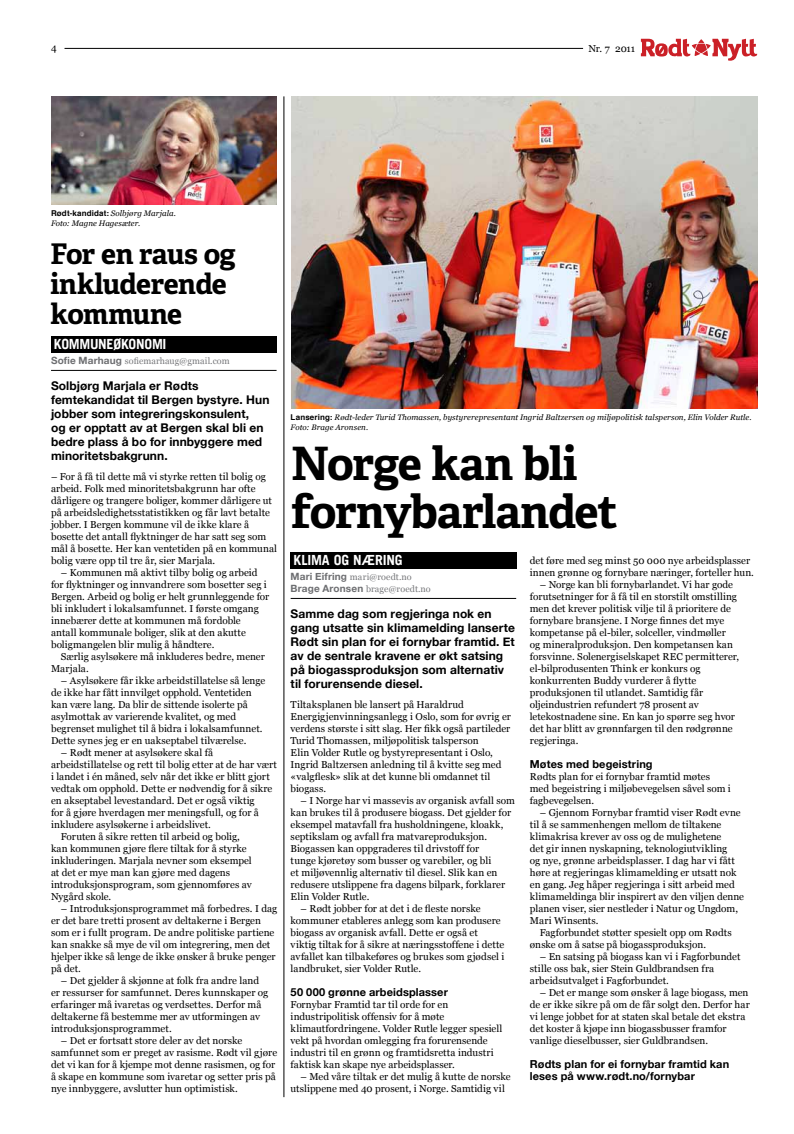
<style>
.page{position:relative;width:794px;height:1134px;background:#fff}
.page>*{position:absolute;margin:0;border:0;box-sizing:border-box;transform-origin:0 0}
.t1{font:700 46px/48px "Adelle Basic";letter-spacing:-.03em;color:#000}
.t2{font:700 28.5px/30px "Adelle Basic";letter-spacing:-.025em;color:#000}
.t3{font:700 14px "Trade Gothic LT";letter-spacing:-.02em;color:#fff}
.t4{font:700 12px/14px "Helvetica Neue";letter-spacing:.005em;color:#000}
.t5{font:700 11px/12px "Helvetica Neue";letter-spacing:.01em;color:#000}
.t6{font:10px/12px "Georgia";letter-spacing:.005em;color:#000}
.t7{font:9px/12px "Georgia";letter-spacing:.01em;color:#77787b}
.t8{font:italic 8px/10px "Georgia";letter-spacing:.01em;color:#000}
.s1{font-family:"Helvetica";font-weight:700;font-style:normal}
.s2{font-family:"Helvetica Neue";font-weight:700;font-size:10px;color:#6d6e71}
</style>
<div class="page">
<hr style="left:65px;top:48px;width:518px;height:1px;background:#000">
<svg style="left:641px;top:39px;width:116px;height:22px"></svg>
<img style="left:291px;top:96px;width:466px;height:312px">
<div style="left:291px;top:552px;width:225px;height:16px;background:#000"></div>
<hr style="left:291px;top:598px;width:225px;height:1px;background:#000">
<hr style="left:284px;top:96px;width:1px;height:1001px;background:#000">
<img style="left:51px;top:96px;width:226px;height:108px">
<div style="left:51px;top:336px;width:226px;height:16px;background:#000"></div>
<hr style="left:51px;top:370px;width:225px;height:1px;background:#000">
<p class="t6" style="left:51px;top:42px;width:7px">4</p>
<p class="t6" style="left:588px;top:42px;width:48px">Nr. 7 2011</p>
<p class="t8" style="left:51px;top:208px;width:126px"><span class="s1">Rødt-kandidat:</span> Solbjørg Marjala.<br>Foto: Magne Hagesæter.</p>
<h2 class="t2" style="left:50px;top:239px;width:187px">For en raus og inkluderende kommune</h2>
<h3 class="t3" style="left:54px;top:336px;width:114px">KOMMUNEØKONOMI</h3>
<p class="t7" style="left:51px;top:355px;width:180px"><span class="s2">Sofie Marhaug</span> sofiemarhaug@gmail.com</p>
<p class="t4" style="left:51px;top:379px;width:220px">Solbjørg Marjala er Rødts femtekandidat til Bergen bystyre. Hun jobber som integreringskonsulent,<br>og er opptatt av at Bergen skal bli en bedre plass å bo for innbyggere med minoritetsbakgrunn.</p>
<p class="t6" style="left:51px;top:471px;width:228px">– For å få til dette må vi styrke retten til bolig og arbeid. Folk med minoritetsbakgrunn har ofte dårligere og trangere boliger, kommer dårligere ut på arbeidsledighetsstatistikken og får lavt betalte jobber. I Bergen kommune vil de ikke klare å bosette det antall flyktninger de har satt seg som mål å bosette. Her kan ventetiden på en kommunal bolig være opp til tre år, sier Marjala.</p>
<p class="t6" style="left:51px;top:567px;width:220px;text-indent:10px">– Kommunen må aktivt tilby bolig og arbeid for flyktninger og innvandrere som bosetter seg i Bergen. Arbeid og bolig er helt grunnleggende for bli inkludert i lokalsamfunnet. I første omgang innebærer dette at kommunen må fordoble<br>antall kommunale boliger, slik at den akutte boligmangelen blir mulig å håndtere.</p>
<p class="t6" style="left:51px;top:651px;width:215px;text-indent:10px">Særlig asylsøkere må inkluderes bedre, mener<br>Marjala.</p>
<p class="t6" style="left:51px;top:675px;width:216px;text-indent:10px">– Asylsøkere får ikke arbeidstillatelse så lenge de ikke har fått innvilget opphold. Ventetiden kan være lang. Da blir de sittende isolerte på asylmottak av varierende kvalitet, og med begrenset mulighet til å bidra i lokalsamfunnet.<br>Dette synes jeg er en uakseptabel tilværelse.</p>
<p class="t6" style="left:61px;top:747px;width:154px">– Rødt mener at asylsøkere skal få</p>
<p class="t6" style="left:51px;top:759px;width:227px">arbeidstillatelse og rett til bolig etter at de har vært</p>
<p class="t6" style="left:51px;top:771px;width:220px">i landet i én måned, selv når det ikke er blitt gjort</p>
<p class="t6" style="left:51px;top:783px;width:223px">vedtak om opphold. Dette er nødvendig for å sikre</p>
<p class="t6" style="left:51px;top:795px;width:205px">en akseptabel levestandard. Det er også viktig</p>
<p class="t6" style="left:51px;top:807px;width:209px">for å gjøre hverdagen mer meningsfull, og for å</p>
<p class="t6" style="left:51px;top:819px;width:161px">inkludere asylsøkerne i arbeidslivet.</p>
<p class="t6" style="left:61px;top:831px;width:180px">Foruten å sikre retten til arbeid og bolig,</p>
<p class="t6" style="left:51px;top:843px;width:197px">kan kommunen gjøre flere tiltak for å styrke</p>
<p class="t6" style="left:51px;top:855px;width:202px">inkluderingen. Marjala nevner som eksempel</p>
<p class="t6" style="left:51px;top:867px;width:181px">at det er mye man kan gjøre med dagens</p>
<p class="t6" style="left:51px;top:879px;width:202px">introduksjonsprogram, som gjennomføres av</p>
<p class="t6" style="left:51px;top:891px;width:62px">Nygård skole.</p>
<p class="t6" style="left:51px;top:903px;width:228px;text-indent:10px">– Introduksjonsprogrammet må forbedres. I dag er det bare tretti prosent av deltakerne i Bergen som er i fullt program. De andre politiske partiene kan snakke så mye de vil om integrering, men det hjelper ikke så lenge de ikke ønsker å bruke penger på det.</p>
<p class="t6" style="left:51px;top:975px;width:219px;text-indent:10px">– Det gjelder å skjønne at folk fra andre land er ressurser for samfunnet. Deres kunnskaper og erfaringer må ivaretas og verdsettes. Derfor må deltakerne få bestemme mer av utformingen av introduksjonsprogrammet.</p>
<p class="t6" style="left:51px;top:1035px;width:228px;text-indent:10px">– Det er fortsatt store deler av det norske samfunnet som er preget av rasisme. Rødt vil gjøre det vi kan for å kjempe mot denne rasismen, og for å skape en kommune som ivaretar og setter pris på nye innbyggere, avslutter hun optimistisk.</p>
<p class="t8" style="left:291px;top:412px;width:462px"><span class="s1">Lansering:</span> Rødt-leder Turid Thomassen, bystyrerepresentant Ingrid Baltzersen og miljøpolitisk talsperson, Elin Volder Rutle.<br>Foto: Brage Aronsen.</p>
<h1 class="t1" style="left:291px;top:440px;width:328px">Norge kan bli fornybarlandet</h1>
<h3 class="t3" style="left:293px;top:552px;width:109px">KLIMA OG NÆRING</h3>
<p class="t7" style="left:291px;top:571px;width:142px"><span class="s2">Mari Eifring</span> mari@roedt.no<br><span class="s2">Brage Aronsen</span> brage@roedt.no</p>
<p class="t4" style="left:291px;top:607px;width:226px">Samme dag som regjeringa nok en gang utsatte sin klimamelding lanserte Rødt sin plan for ei fornybar framtid. Et av de sentrale kravene er økt satsing på biogassproduksjon som alternativ til forurensende diesel.</p>
<p class="t6" style="left:291px;top:699px;width:222px">Tiltaksplanen ble lansert på Haraldrud Energigjenvinningsanlegg i Oslo, som for øvrig er verdens største i sitt slag. Her fikk også partileder Turid Thomassen, miljøpolitisk talsperson<br>Elin Volder Rutle og bystyrepresentant i Oslo, Ingrid Baltzersen anledning til å kvitte seg med «valgflesk» slik at det kunne bli omdannet til biogass.</p>
<p class="t6" style="left:291px;top:795px;width:226px;text-indent:10px">– I Norge har vi massevis av organisk avfall som kan brukes til å produsere biogass. Det gjelder for eksempel matavfall fra husholdningene, kloakk, septikslam og avfall fra matvareproduksjon.<br>Biogassen kan oppgraderes til drivstoff for<br>tunge kjøretøy som busser og varebiler, og bli<br>et miljøvennlig alternativ til diesel. Slik kan en redusere utslippene fra dagens bilpark, forklarer Elin Volder Rutle.</p>
<p class="t6" style="left:291px;top:903px;width:215px;text-indent:10px">– Rødt jobber for at det i de fleste norske kommuner etableres anlegg som kan produsere biogass av organisk avfall. Dette er også et viktig tiltak for å sikre at næringsstoffene i dette avfallet kan tilbakeføres og brukes som gjødsel i landbruket, sier Volder Rutle.</p>
<p class="t5" style="left:291px;top:986px;width:159px">50 000 grønne arbeidsplasser</p>
<p class="t6" style="left:291px;top:999px;width:213px">Fornybar Framtid tar til orde for en industripolitisk offensiv for å møte klimautfordringene. Volder Rutle legger spesiell vekt på hvordan omlegging fra forurensende industri til en grønn og framtidsretta industri faktisk kan skape nye arbeidsplasser.</p>
<p class="t6" style="left:291px;top:1071px;width:221px;text-indent:10px">– Med våre tiltak er det mulig å kutte de norske utslippene med 40 prosent, i Norge. Samtidig vil</p>
<p class="t6" style="left:530px;top:555px;width:225px">det føre med seg minst 50 000 nye arbeidsplasser innen grønne og fornybare næringer, forteller hun.</p>
<p class="t6" style="left:530px;top:579px;width:211px;text-indent:10px">– Norge kan bli fornybarlandet. Vi har gode forutsetninger for å få til en storstilt omstilling men det krever politisk vilje til å prioritere de fornybare bransjene. I Norge finnes det mye kompetanse på el-biler, solceller, vindmøller<br>og mineralproduksjon. Den kompetansen kan forsvinne. Solenergiselskapet REC permitterer, el-bilprodusenten Think er konkurs og konkurrenten Buddy vurderer å flytte produksjonen til utlandet. Samtidig får oljeindustrien refundert 78 prosent av letekostnadene sine. En kan jo spørre seg hvor det har blitt av grønnfargen til den rødgrønne regjeringa.</p>
<p class="t5" style="left:530px;top:758px;width:124px">Møtes med begeistring</p>
<p class="t6" style="left:530px;top:771px;width:202px">Rødts plan for ei fornybar framtid møtes med begeistring i miljøbevegelsen såvel som i fagbevegelsen.</p>
<p class="t6" style="left:530px;top:807px;width:216px;text-indent:10px">– Gjennom Fornybar framtid viser Rødt evne til å se sammenhengen mellom de tiltakene klimakrisa krever av oss og de mulighetene<br>det gir innen nyskapning, teknologiutvikling<br>og nye, grønne arbeidsplasser. I dag har vi fått høre at regjeringas klimamelding er utsatt nok en gang. Jeg håper regjeringa i sitt arbeid med klimameldinga blir inspirert av den viljen denne planen viser, sier nestleder i Natur og Ungdom, Mari Winsents.</p>
<p class="t6" style="left:530px;top:927px;width:203px;text-indent:10px">Fagforbundet støtter spesielt opp om Rødts ønske om å satse på biogassproduksjon.</p>
<p class="t6" style="left:530px;top:951px;width:212px;text-indent:10px">– En satsing på biogass kan vi i Fagforbundet stille oss bak, sier Stein Guldbrandsen fra arbeidsutvalget i Fagforbundet.</p>
<p class="t6" style="left:530px;top:987px;width:221px;text-indent:10px">– Det er mange som ønsker å lage biogass, men de er ikke sikre på om de får solgt den. Derfor har vi lenge jobbet for at staten skal betale det ekstra det koster å kjøpe inn biogassbusser framfor vanlige dieselbusser, sier Guldbrandsen.</p>
<p class="t5" style="left:530px;top:1058px;width:201px">Rødts plan for ei fornybar framtid kan leses på www.rødt.no/fornybar</p>
</div>
